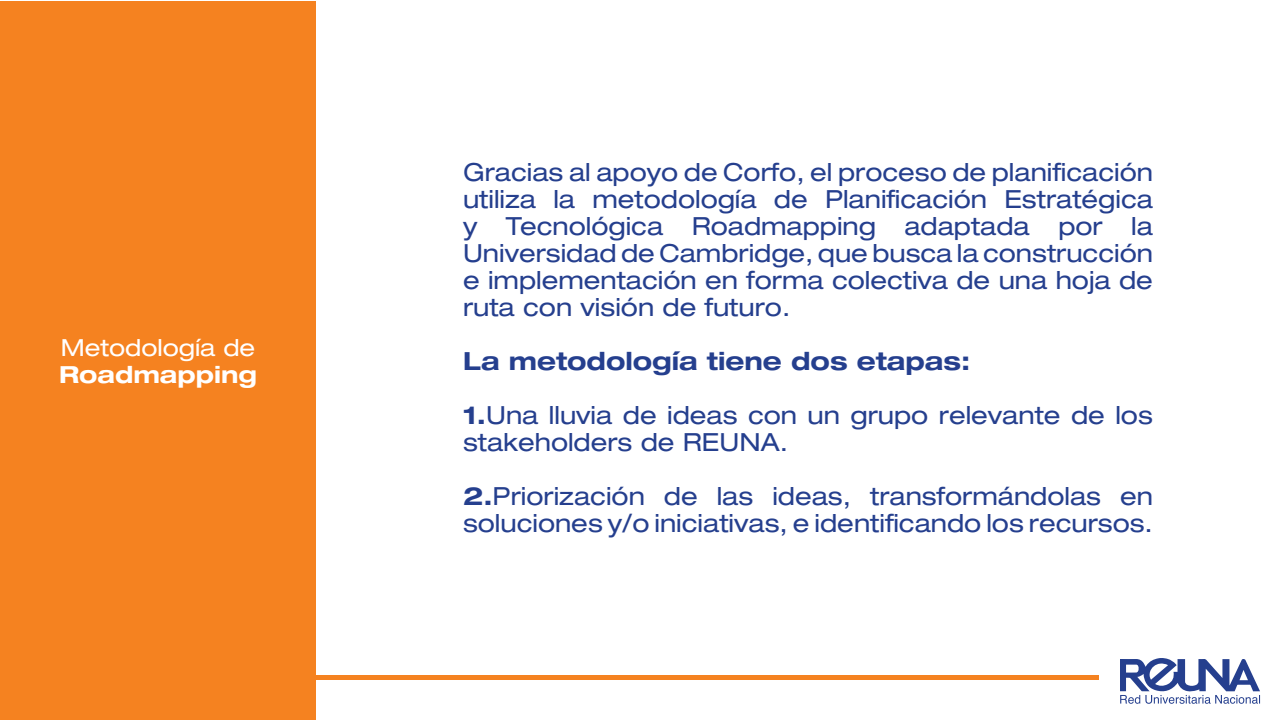
<style>
.page{position:relative;width:1280px;height:720px;background:#fff}
.page>*{position:absolute;margin:0;border:0;box-sizing:border-box;transform-origin:0 0}
.t1{font:expanded 25px/27px "Helvetica Neue";color:#253f8e}
.t2{font:700 expanded 25px "Helvetica Neue";color:#253f8e}
.t3{font:expanded 23.6px "Helvetica Neue";color:#fff}
.t4{font:700 expanded 23.6px "Helvetica Neue";color:#fff}
.s1{font-weight:700}
</style>
<div class="page">
<div style="left:0;top:1px;width:316px;height:719px;background:#f58220"></div>
<div style="left:1px;top:675px;width:1098px;height:5px;background:#f58220"></div>
<svg style="left:1120px;top:658px;width:140px;height:46px"></svg>
<p class="t3" style="left:61px;top:333px;width:196px">Metodología de</p>
<p class="t4" style="left:59px;top:359px;width:199px">Roadmapping</p>
<p class="t1" style="left:463px;top:158px;width:692px;text-align:justify">Gracias al apoyo de Corfo, el proceso de planificación utiliza la metodología de Planificación Estratégica y Tecnológica Roadmapping adaptada por la Universidad de Cambridge, que busca la construcción e implementación en forma colectiva de una hoja de ruta con visión de futuro.</p>
<p class="t2" style="left:463px;top:345px;width:509px">La metodología tiene dos etapas:</p>
<p class="t1" style="left:463px;top:401px;width:691px"><span class="s1">1.</span>Una lluvia de ideas con un grupo relevante de los stakeholders de REUNA.</p>
<p class="t1" style="left:463px;top:482px;width:691px"><span class="s1">2.</span>Priorización de las ideas, transformándolas en soluciones y/o iniciativas, e identificando los recursos.</p>
</div>
